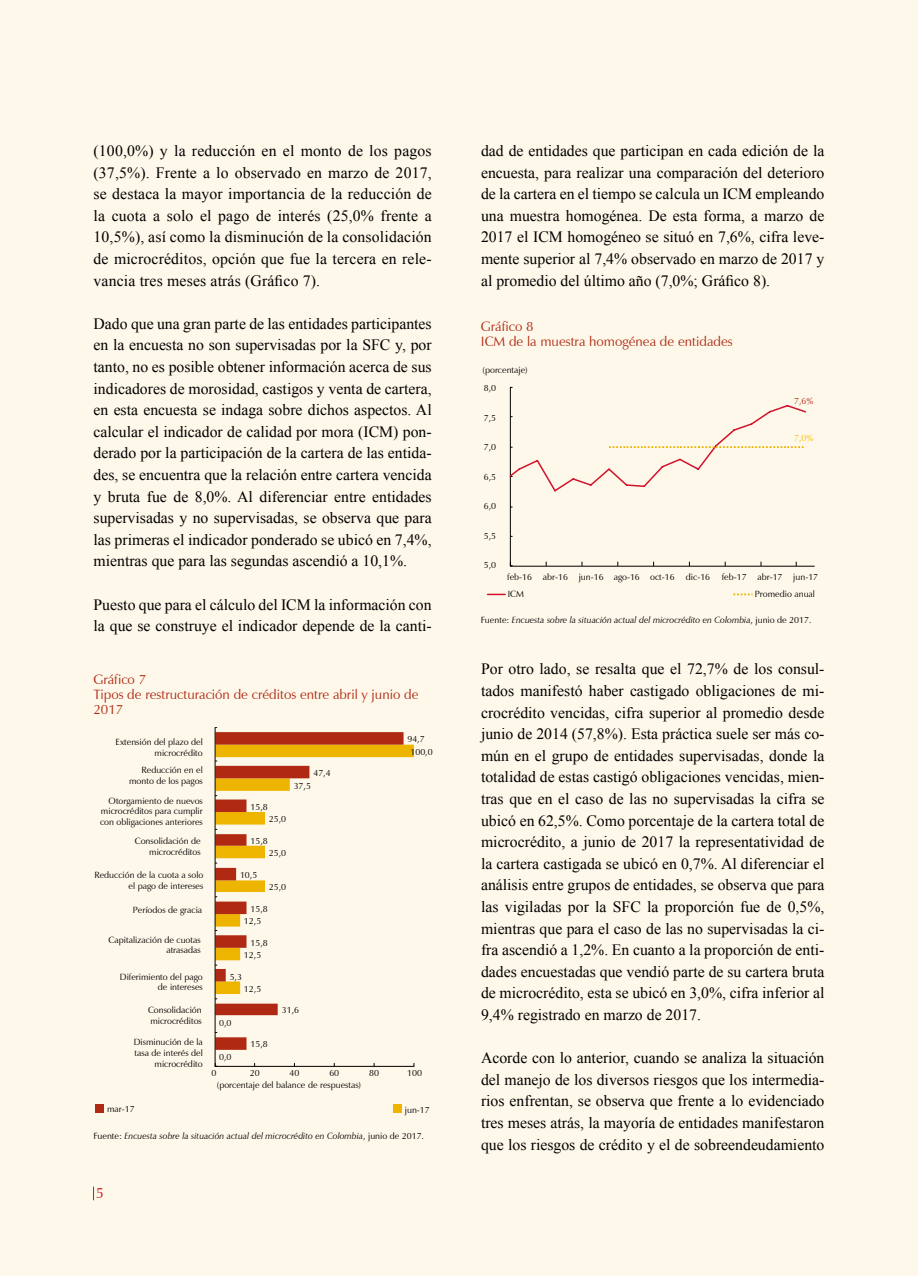
<style>
.page{position:relative;width:918px;height:1276px;background:#fff}
.page>*{position:absolute;margin:0;border:0;box-sizing:border-box;transform-origin:0 0}
.t1{font:15.75px/21.6px "Times New Roman";color:#000;text-align:justify}
.t2{font:15px "Zapf Humanist 601 BT";color:#cd171a}
.t3{font:13.5px/15px "Zapf Humanist 601 BT";color:#b02912}
.t4{font:9px/10.8px "Zapf Humanist 601 BT";color:#000;text-align:right}
.t5{font:italic 9px "Zapf Humanist 601 BT";color:#000}
.t6{font:9px "Zapf Humanist 601 BT";color:#b02912}
.t7{font:9px "Zapf Humanist 601 BT";color:#fcbf00}
.s1{font-style:normal}
</style>
<div class="page">
<div style="left:0;top:0;width:917px;height:1276px;background:#fef8ea"></div>
<svg style="left:93px;top:1186px;width:1px;height:14px"></svg>
<div style="left:95px;top:1104px;width:9px;height:9px;background:#b02912"></div>
<div style="left:393px;top:1104px;width:8px;height:9px;background:#edb500"></div>
<svg style="left:216px;top:732px;width:188px;height:318px"></svg>
<hr style="left:215px;top:1066px;width:199px;height:1px;background:#000">
<hr style="left:215px;top:727px;width:1px;height:339px;background:#000">
<svg style="left:488px;top:594px;width:17px;height:1px"></svg>
<svg style="left:733px;top:593px;width:19px;height:2px"></svg>
<hr style="left:510px;top:387px;width:1px;height:179px;background:#000">
<hr style="left:510px;top:566px;width:304px;height:1px;background:#000">
<svg style="left:509px;top:404px;width:297px;height:89px"></svg>
<p class="t1" style="left:94px;top:140px;width:340px">(100,0%) y la reducción en el monto de los pagos (37,5%). Frente a lo observado en marzo de 2017, se destaca la mayor importancia de la reducción de la cuota a solo el pago de interés (25,0% frente a 10,5%), así como la disminución de la consolidación de microcréditos, opción que fue la tercera en rele&shy;vancia tres meses atrás (Gráfico 7).</p>
<p class="t1" style="left:94px;top:312px;width:340px">Dado que una gran parte de las entidades participantes en la encuesta no son supervisadas por la SFC y, por tanto, no es posible obtener información acerca de sus indicadores de morosidad, castigos y venta de cartera, en esta encuesta se indaga sobre dichos aspectos. Al calcular el indicador de calidad por mora (ICM) pon&shy;derado por la participación de la cartera de las entida&shy;des, se encuentra que la relación entre cartera vencida y bruta fue de 8,0%. Al diferenciar entre entidades supervisadas y no supervisadas, se observa que para las primeras el indicador ponderado se ubicó en 7,4%, mientras que para las segundas ascendió a 10,1%.</p>
<p class="t1" style="left:94px;top:593px;width:340px">Puesto que para el cálculo del ICM la información con la que se construye el indicador depende de la canti-</p>
<p class="t3" style="left:94px;top:672px;width:327px">Gráfico 7<br>Tipos de restructuración de créditos entre abril y junio de<br>2017</p>
<p class="t4" style="left:116px;top:736px;width:89px">Extensión del plazo del microcrédito</p>
<p class="t4" style="left:407px;top:734px;width:19px">94,7</p>
<p class="t4" style="left:410px;top:746px;width:24px">100,0</p>
<p class="t4" style="left:129px;top:765px;width:75px">Reducción en el monto de los pagos</p>
<p class="t4" style="left:313px;top:767px;width:19px">47,4</p>
<p class="t4" style="left:294px;top:780px;width:19px">37,5</p>
<p class="t4" style="left:100px;top:795px;width:104px;text-align:justify;text-indent:9px">Otorgamiento de nuevos microcréditos para cumplir con obligaciones anteriores</p>
<p class="t4" style="left:251px;top:801px;width:19px">15,8</p>
<p class="t4" style="left:269px;top:814px;width:19px">25,0</p>
<p class="t4" style="left:135px;top:835px;width:67px">Consolidación de microcréditos</p>
<p class="t4" style="left:251px;top:835px;width:19px">15,8</p>
<p class="t4" style="left:269px;top:848px;width:19px">25,0</p>
<p class="t4" style="left:94px;top:869px;width:111px">Reducción de la cuota a solo el pago de intereses</p>
<p class="t4" style="left:240px;top:869px;width:19px">10,5</p>
<p class="t4" style="left:269px;top:881px;width:19px">25,0</p>
<p class="t4" style="left:133px;top:905px;width:71px">Períodos de gracia</p>
<p class="t4" style="left:251px;top:903px;width:19px">15,8</p>
<p class="t4" style="left:244px;top:915px;width:19px">12,5</p>
<p class="t4" style="left:109px;top:934px;width:94px">Capitalización de cuotas atrasadas</p>
<p class="t4" style="left:251px;top:937px;width:19px">15,8</p>
<p class="t4" style="left:244px;top:949px;width:19px">12,5</p>
<p class="t4" style="left:120px;top:971px;width:84px">Diferimiento del pago de intereses</p>
<p class="t4" style="left:230px;top:971px;width:14px">5,3</p>
<p class="t4" style="left:244px;top:983px;width:19px">12,5</p>
<p class="t4" style="left:148px;top:1005px;width:55px;text-align:left">Consolidación microcréditos</p>
<p class="t4" style="left:219px;top:1017px;width:14px">0,0</p>
<p class="t4" style="left:282px;top:1005px;width:19px">31,6</p>
<p class="t4" style="left:134px;top:1036px;width:70px">Disminución de la tasa de interés del microcrédito</p>
<p class="t4" style="left:219px;top:1051px;width:14px">0,0</p>
<p class="t4" style="left:251px;top:1038px;width:19px">15,8</p>
<p class="t4" style="left:212px;top:1067px;width:6px">0</p>
<p class="t4" style="left:250px;top:1067px;width:11px">20</p>
<p class="t4" style="left:290px;top:1067px;width:11px">40</p>
<p class="t4" style="left:329px;top:1067px;width:11px">60</p>
<p class="t4" style="left:369px;top:1067px;width:11px">80</p>
<p class="t4" style="left:407px;top:1067px;width:16px">100</p>
<p class="t4" style="left:217px;top:1079px;width:146px">(porcentaje del balance de respuestas)</p>
<p class="t4" style="left:107px;top:1103px;width:29px">mar-17</p>
<p class="t4" style="left:405px;top:1104px;width:26px">jun-17</p>
<p class="t5" style="left:94px;top:1130px;width:332px"><span class="s1">Fuente:</span> Encuesta sobre la situación actual del microcrédito en Colombia<span class="s1">, junio de 2017.</span></p>
<p class="t2" style="left:96px;top:1184px;width:10px">5</p>
<p class="t1" style="left:481px;top:140px;width:345px">dad de entidades que participan en cada edición de la encuesta, para realizar una comparación del deterioro de la cartera en el tiempo se calcula un ICM empleando una muestra homogénea. De esta forma, a marzo de 2017 el ICM homogéneo se situó en 7,6%, cifra leve&shy;mente superior al 7,4% observado en marzo de 2017 y al promedio del último año (7,0%; Gráfico 8).</p>
<p class="t3" style="left:481px;top:319px;width:253px">Gráfico 8<br>ICM de la muestra homogénea de entidades</p>
<p class="t4" style="left:483px;top:364px;width:47px">(porcentaje)</p>
<p class="t4" style="left:484px;top:383px;width:14px">8,0</p>
<p class="t4" style="left:484px;top:412px;width:14px">7,5</p>
<p class="t4" style="left:484px;top:442px;width:14px">7,0</p>
<p class="t4" style="left:484px;top:471px;width:14px">6,5</p>
<p class="t4" style="left:484px;top:501px;width:14px">6,0</p>
<p class="t4" style="left:484px;top:530px;width:14px">5,5</p>
<p class="t4" style="left:484px;top:560px;width:14px">5,0</p>
<p class="t6" style="left:794px;top:395px;width:21px">7,6%</p>
<p class="t7" style="left:794px;top:433px;width:21px">7,0%</p>
<p class="t4" style="left:507px;top:571px;width:205px">feb-16 abr-16 jun-16 ago-16 oct-16 dic-16</p>
<p class="t4" style="left:722px;top:571px;width:98px">feb-17 abr-17 jun-17</p>
<p class="t4" style="left:508px;top:588px;width:18px">ICM</p>
<p class="t4" style="left:755px;top:588px;width:62px">Promedio anual</p>
<p class="t5" style="left:481px;top:614px;width:332px"><span class="s1">Fuente:</span> Encuesta sobre la situación actual del microcrédito en Colombia<span class="s1">, junio de 2017.</span></p>
<p class="t1" style="left:481px;top:658px;width:345px">Por otro lado, se resalta que el 72,7% de los consul&shy;tados manifestó haber castigado obligaciones de mi&shy;crocrédito vencidas, cifra superior al promedio desde junio de 2014 (57,8%). Esta práctica suele ser más co&shy;mún en el grupo de entidades supervisadas, donde la totalidad de estas castigó obligaciones vencidas, mien&shy;tras que en el caso de las no supervisadas la cifra se ubicó en 62,5%. Como porcentaje de la cartera total de microcrédito, a junio de 2017 la representatividad de la cartera castigada se ubicó en 0,7%. Al diferenciar el análisis entre grupos de entidades, se observa que para las vigiladas por la SFC la proporción fue de 0,5%, mientras que para el caso de las no supervisadas la ci&shy;fra ascendió a 1,2%. En cuanto a la proporción de enti&shy;dades encuestadas que vendió parte de su cartera bruta de microcrédito, esta se ubicó en 3,0%, cifra inferior al 9,4% registrado en marzo de 2017.</p>
<p class="t1" style="left:481px;top:1047px;width:345px">Acorde con lo anterior, cuando se analiza la situación del manejo de los diversos riesgos que los intermedia&shy;rios enfrentan, se observa que frente a lo evidenciado tres meses atrás, la mayoría de entidades manifestaron que los riesgos de crédito y el de sobreendeudamiento</p>
</div>
